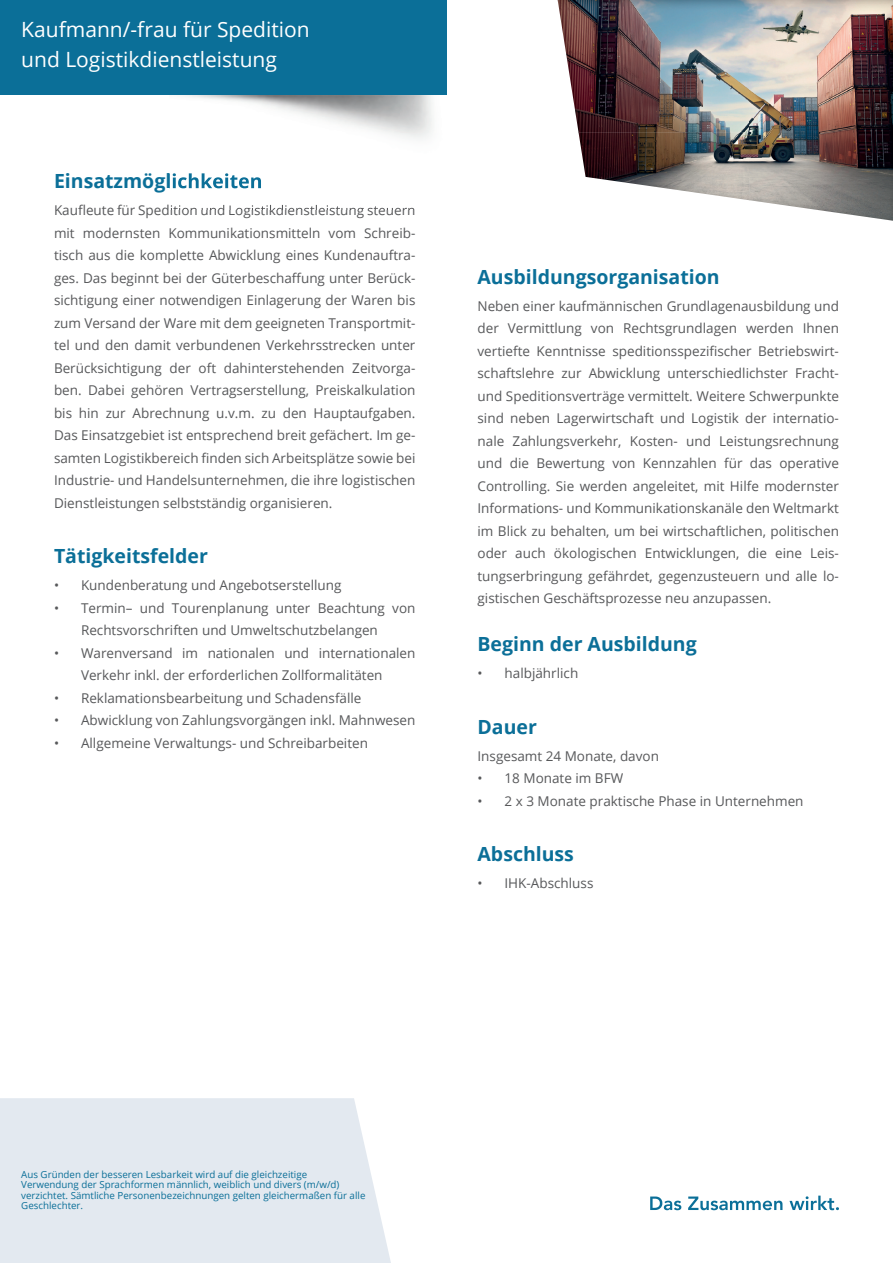
<style>
.page{position:relative;width:893px;height:1263px;background:#fff}
.page>*{position:absolute;margin:0;border:0;box-sizing:border-box;transform-origin:0 0}
.t1{font:21px/30px "Open Sans";color:#fff}
.t2{font:700 19.5px "Open Sans";color:#0b6f98}
.t3{font:13.5px/22.5px "Open Sans";color:#57585a;text-align:justify}
.t4{font:9.75px/10.5px "Open Sans";color:#0b6f98}
</style>
<div class="page">
<img style="left:558px;top:0;width:191px;height:132px">
<img style="left:749px;top:0;width:144px;height:221px">
<img style="left:578px;top:132px;width:171px;height:68px">
<div style="left:0;top:1098px;width:391px;height:165px;background:#e3e9f0"></div>
<img style="left:170px;top:94px;width:276px;height:38px">
<img style="left:172px;top:173px;width:89px;height:16px">
<img style="left:170px;top:205px;width:244px;height:4px">
<div style="left:0;top:0;width:446px;height:94px;background:#0b6f98"></div>
<svg style="left:650px;top:1195px;width:189px;height:15px"></svg>
<h1 class="t1" style="left:21px;top:14px;width:290px">Kaufmann/-frau für Spedition und Logistikdienstleistung</h1>
<h2 class="t2" style="left:54px;top:167px;width:210px">Einsatzmöglichkeiten</h2>
<p class="t3" style="left:54px;top:199px;width:363px">Kaufleute für Spedition und Logistikdienstleistung steuern mit modernsten Kommunikationsmitteln vom Schreib&shy;tisch aus die komplette Abwicklung eines Kundenauftra&shy;ges. Das beginnt bei der Güterbeschaffung unter Berück&shy;sichtigung einer notwendigen Einlagerung der Waren bis zum Versand der Ware mit dem geeigneten Transportmit&shy;tel und den damit verbundenen Verkehrsstrecken unter Berücksichtigung der oft dahinterstehenden Zeitvorga&shy;ben. Dabei gehören Vertragserstellung, Preiskalkulation bis hin zur Abrechnung u.v.m. zu den Hauptaufgaben.<br>Das Einsatzgebiet ist entsprechend breit gefächert. Im ge&shy;samten Logistikbereich finden sich Arbeitsplätze sowie bei Industrie- und Handelsunternehmen, die ihre logistischen Dienstleistungen selbstständig organisieren.</p>
<h2 class="t2" style="left:54px;top:542px;width:155px">Tätigkeitsfelder</h2>
<p class="t3" style="left:54px;top:574px;width:289px">• Kundenberatung und Angebotserstellung</p>
<p class="t3" style="left:81px;top:596px;width:336px;text-indent:-27px">• Termin– und Tourenplanung unter Beachtung von<br>Rechtsvorschriften und Umweltschutzbelangen</p>
<p class="t3" style="left:54px;top:641px;width:363px;text-align:center">• Warenversand im nationalen und internationalen<br>Verkehr inkl. der erforderlichen Zollformalitäten</p>
<p class="t3" style="left:54px;top:686px;width:309px">• Reklamationsbearbeitung und Schadensfälle</p>
<p class="t3" style="left:54px;top:709px;width:363px">• Abwicklung von Zahlungsvorgängen inkl. Mahnwesen</p>
<p class="t3" style="left:54px;top:731px;width:316px">• Allgemeine Verwaltungs- und Schreibarbeiten</p>
<h2 class="t2" style="left:477px;top:263px;width:244px">Ausbildungsorganisation</h2>
<p class="t3" style="left:477px;top:294px;width:363px">Neben einer kaufmännischen Grundlagenausbildung und der Vermittlung von Rechtsgrundlagen werden Ihnen vertiefte Kenntnisse speditionsspezifischer Betriebswirt&shy;schaftslehre zur Abwicklung unterschiedlichster Fracht&shy;und Speditionsverträge vermittelt. Weitere Schwerpunkte sind neben Lagerwirtschaft und Logistik der internatio&shy;nale Zahlungsverkehr, Kosten- und Leistungsrechnung und die Bewertung von Kennzahlen für das operative Controlling. Sie werden angeleitet, mit Hilfe modernster Informations- und Kommunikationskanäle den Weltmarkt im Blick zu behalten, um bei wirtschaftlichen, politischen oder auch ökologischen Entwicklungen, die eine Leis&shy;tungserbringung gefährdet, gegenzusteuern und alle lo&shy;gistischen Geschäftsprozesse neu anzupassen.</p>
<h2 class="t2" style="left:477px;top:630px;width:221px">Beginn der Ausbildung</h2>
<p class="t3" style="left:477px;top:662px;width:102px">• halbjährlich</p>
<h2 class="t2" style="left:477px;top:713px;width:61px">Dauer</h2>
<p class="t3" style="left:477px;top:744px;width:183px">Insgesamt 24 Monate, davon</p>
<p class="t3" style="left:477px;top:767px;width:147px">• 18 Monate im BFW</p>
<p class="t3" style="left:477px;top:789px;width:328px">• 2 x 3 Monate praktische Phase in Unternehmen</p>
<h2 class="t2" style="left:477px;top:840px;width:98px">Abschluss</h2>
<p class="t3" style="left:477px;top:872px;width:117px">• IHK-Abschluss</p>
<p class="t4" style="left:21px;top:1168px;width:346px">Aus Gründen der besseren Lesbarkeit wird auf die gleichzeitige Verwendung der Sprachformen männlich, weiblich und divers (m/w/d) verzichtet. Sämtliche Personenbezeichnungen gelten gleichermaßen für alle Geschlechter.</p>
</div>
